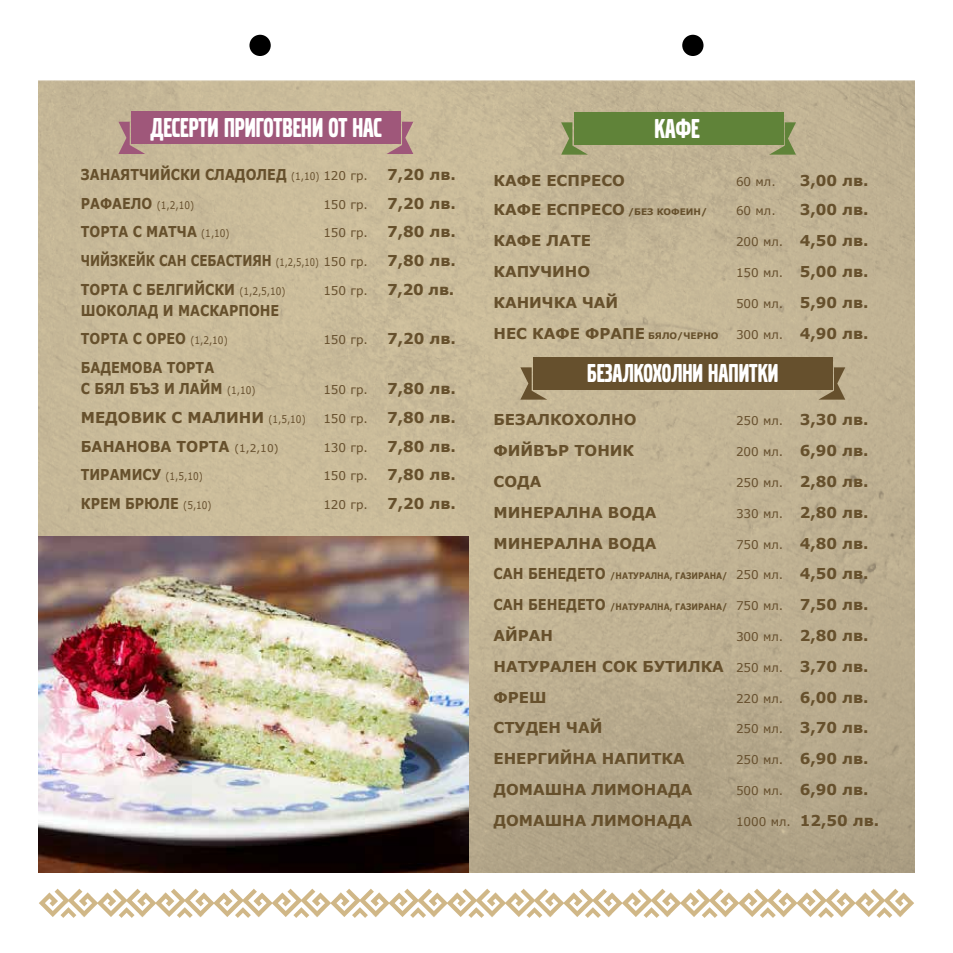
<style>
.page{position:relative;width:953px;height:953px;background:#fff}
.page>*{position:absolute;margin:0;border:0;box-sizing:border-box;transform-origin:0 0}
.t1{font:28.5px "Volvo Broad Pro";color:#fff}
.t2{font:27px "Volvo Broad Pro";color:#fff}
.t3{font:700 15px/30.8px "Verdana";color:#66502c;text-align:justify}
.t4{font:700 15px/28.7px "Verdana";color:#66502c;scale:.85 1}
.t5{font:700 15px "Verdana";color:#66502c;scale:.79 1}
.t6{font:700 15px "Verdana";color:#66502c;scale:.95 1}
.t7{font:12px "Verdana";color:#664f2d}
.t8{font:10.5px "Verdana";color:#664f2d;scale:.85 1}
.t9{font:700 9px "Verdana";color:#66502c;scale:.86 1}
.s1{font-weight:400;font-size:10.5px;color:#664f2d}
.s2{font-weight:400;font-size:12px;color:#664f2d}
.s3{font-weight:700;font-size:15px;color:#66502c}
.s4{font-size:9px}
.s5{font-size:15px}
</style>
<div class="page">
<img style="left:38px;top:81px;width:876px;height:791px">
<svg style="left:39px;top:888px;width:875px;height:29px"></svg>
<div style="left:131px;top:111px;width:269px;height:33px;background:#9f577a"></div>
<svg style="left:118px;top:122px;width:27px;height:32px"></svg>
<svg style="left:386px;top:122px;width:27px;height:32px"></svg>
<div style="left:533px;top:357px;width:299px;height:32px;background:#66502d"></div>
<svg style="left:520px;top:367px;width:27px;height:32px"></svg>
<svg style="left:818px;top:367px;width:27px;height:32px"></svg>
<div style="left:574px;top:112px;width:209px;height:32px;background:#608339"></div>
<svg style="left:561px;top:122px;width:27px;height:33px"></svg>
<svg style="left:769px;top:122px;width:27px;height:33px"></svg>
<div style="left:682px;top:35px;width:21px;height:21px;background:#000;border-radius:50%"></div>
<div style="left:249px;top:35px;width:22px;height:21px;background:#000;border-radius:50%"></div>
<img style="left:39px;top:536px;width:429px;height:336px">
<h1 class="t1" style="left:151px;top:114px;width:233px">ДЕСЕРТИ ПРИГОТВЕНИ ОТ НАС</h1>
<p class="t4" style="left:81px;top:160px;width:339px">ЗАНАЯТЧИЙСКИ СЛАДОЛЕД <span class="s1">(1,10)</span> <span class="s2">120 гр.</span></p>
<p class="t3" style="left:387px;top:159px;width:70px">7,20 лв.</p>
<p class="t8" style="left:81px;top:198px;width:135px"><span class="s3">РАФАЕЛО</span> (1,2,10)</p>
<p class="t7" style="left:323px;top:196px;width:46px">150 гр.</p>
<p class="t3" style="left:387px;top:188px;width:70px">7,20 лв.</p>
<p class="t4" style="left:81px;top:217px;width:177px">ТОРТА С МАТЧА <span class="s1">(1,10)</span></p>
<p class="t7" style="left:323px;top:225px;width:46px">150 гр.</p>
<p class="t3" style="left:387px;top:216px;width:70px">7,80 лв.</p>
<p class="t5" style="left:81px;top:250px;width:365px">ЧИЙЗКЕЙК САН СЕБАСТИЯН <span class="s1">(1,2,5,10)</span> <span class="s2">150 гр.</span></p>
<p class="t3" style="left:387px;top:245px;width:70px">7,80 лв.</p>
<p class="t4" style="left:81px;top:275px;width:242px">ТОРТА С БЕЛГИЙСКИ <span class="s1">(1,2,5,10)</span></p>
<p class="t7" style="left:323px;top:282px;width:46px">150 гр.</p>
<p class="t3" style="left:387px;top:273px;width:69px">7,20 лв.</p>
<p class="t4" style="left:81px;top:296px;width:235px">ШОКОЛАД И МАСКАРПОНЕ<br>ТОРТА С ОРЕО <span class="s1">(1,2,10)</span></p>
<p class="t7" style="left:323px;top:332px;width:46px">150 гр.</p>
<p class="t3" style="left:387px;top:323px;width:70px">7,20 лв.</p>
<p class="t4" style="left:81px;top:357px;width:207px;line-height:21px">БАДЕМОВА ТОРТА<br>С БЯЛ БЪЗ И ЛАЙМ <span class="s1">(1,10)</span></p>
<p class="t7" style="left:323px;top:381px;width:46px">150 гр.</p>
<p class="t3" style="left:387px;top:373px;width:70px">7,80 лв.</p>
<p class="t3" style="left:81px;top:401px;width:226px">МЕДОВИК С МАЛИНИ <span class="s1">(1,5,10)</span></p>
<p class="t7" style="left:323px;top:410px;width:46px">150 гр.</p>
<p class="t3" style="left:387px;top:401px;width:70px">7,80 лв.</p>
<p class="t6" style="left:81px;top:435px;width:209px">БАНАНОВА ТОРТА <span class="s1">(1,2,10)</span></p>
<p class="t7" style="left:323px;top:439px;width:46px">130 гр.</p>
<p class="t3" style="left:387px;top:430px;width:70px">7,80 лв.</p>
<p class="t4" style="left:81px;top:460px;width:145px">ТИРАМИСУ <span class="s1">(1,5,10)</span></p>
<p class="t7" style="left:323px;top:467px;width:46px">150 гр.</p>
<p class="t3" style="left:387px;top:459px;width:70px">7,80 лв.</p>
<p class="t4" style="left:81px;top:488px;width:155px">КРЕМ БРЮЛЕ <span class="s1">(5,10)</span></p>
<p class="t7" style="left:323px;top:496px;width:46px">120 гр.</p>
<p class="t3" style="left:387px;top:487px;width:70px">7,20 лв.</p>
<h1 class="t1" style="left:654px;top:115px;width:47px">КАФЕ</h1>
<p class="t3" style="left:493px;top:165px;width:133px">КАФЕ ЕСПРЕСО</p>
<p class="t7" style="left:736px;top:173px;width:41px">60 мл.</p>
<p class="t3" style="left:799px;top:165px;width:70px">3,00 лв.</p>
<p class="t3" style="left:493px;top:194px;width:215px">КАФЕ ЕСПРЕСО <span class="s4">/БЕЗ КОФЕИН/</span></p>
<p class="t7" style="left:736px;top:203px;width:41px">60 мл.</p>
<p class="t3" style="left:799px;top:194px;width:70px">3,00 лв.</p>
<p class="t3" style="left:493px;top:225px;width:99px">КАФЕ ЛАТЕ</p>
<p class="t3" style="left:736px;top:225px;width:134px"><span class="s2">200 мл.</span> 4,50 лв.</p>
<p class="t3" style="left:493px;top:256px;width:98px">КАПУЧИНО</p>
<p class="t3" style="left:736px;top:256px;width:134px"><span class="s2">150 мл.</span> 5,00 лв.</p>
<p class="t3" style="left:493px;top:287px;width:126px">КАНИЧКА ЧАЙ</p>
<p class="t3" style="left:736px;top:287px;width:134px"><span class="s2">500 мл.</span> 5,90 лв.</p>
<p class="t3" style="left:493px;top:317px;width:226px">НЕС КАФЕ ФРАПЕ <span class="s4">БЯЛО/ЧЕРНО</span></p>
<p class="t3" style="left:736px;top:317px;width:134px"><span class="s2">300 мл.</span> 4,90 лв.</p>
<h2 class="t2" style="left:587px;top:361px;width:193px">БЕЗАЛКОХОЛНИ НАПИТКИ</h2>
<p class="t3" style="left:493px;top:404px;width:145px">БЕЗАЛКОХОЛНО</p>
<p class="t3" style="left:736px;top:404px;width:134px"><span class="s2">250 мл.</span> 3,30 лв.</p>
<p class="t3" style="left:493px;top:435px;width:142px">ФИЙВЪР ТОНИК</p>
<p class="t3" style="left:736px;top:435px;width:134px"><span class="s2">200 мл.</span> 6,90 лв.</p>
<p class="t3" style="left:493px;top:466px;width:49px">СОДА</p>
<p class="t3" style="left:736px;top:466px;width:134px"><span class="s2">250 мл.</span> 2,80 лв.</p>
<p class="t3" style="left:493px;top:496px;width:164px">МИНЕРАЛНА ВОДА</p>
<p class="t3" style="left:736px;top:496px;width:134px"><span class="s2">330 мл.</span> 2,80 лв.</p>
<p class="t3" style="left:493px;top:527px;width:164px">МИНЕРАЛНА ВОДА</p>
<p class="t3" style="left:736px;top:527px;width:134px"><span class="s2">750 мл.</span> 4,80 лв.</p>
<p class="t9" style="left:493px;top:569px;width:437px"><span class="s5">САН БЕНЕДЕТО</span> /НАТУРАЛНА, ГАЗИРАНА/ <span class="s2">250 мл.</span> <span class="s5">4,50 лв.</span></p>
<p class="t9" style="left:493px;top:600px;width:437px"><span class="s5">САН БЕНЕДЕТО</span> /НАТУРАЛНА, ГАЗИРАНА/ <span class="s2">750 мл.</span> <span class="s5">7,50 лв.</span></p>
<p class="t3" style="left:493px;top:619px;width:61px">АЙРАН</p>
<p class="t3" style="left:493px;top:619px;width:376px;text-indent:242px"><span class="s2">300 мл.</span> 2,80 лв.<br>НАТУРАЛЕН СОК БУТИЛКА <span class="s2">250 мл.</span> 3,70 лв.<br>ФРЕШ</p>
<p class="t3" style="left:736px;top:681px;width:134px"><span class="s2">220 мл.</span> 6,00 лв.</p>
<p class="t3" style="left:493px;top:712px;width:110px">СТУДЕН ЧАЙ</p>
<p class="t3" style="left:736px;top:712px;width:134px"><span class="s2">250 мл.</span> 3,70 лв.</p>
<p class="t3" style="left:493px;top:743px;width:193px">ЕНЕРГИЙНА НАПИТКА</p>
<p class="t3" style="left:736px;top:743px;width:134px"><span class="s2">250 мл.</span> 6,90 лв.</p>
<p class="t3" style="left:493px;top:773px;width:200px">ДОМАШНА ЛИМОНАДА</p>
<p class="t3" style="left:736px;top:773px;width:134px"><span class="s2">500 мл.</span> 6,90 лв.</p>
<p class="t3" style="left:493px;top:804px;width:200px">ДОМАШНА ЛИМОНАДА</p>
<p class="t3" style="left:736px;top:804px;width:145px"><span class="s2">1000 мл.</span> 12,50 лв.</p>
</div>
